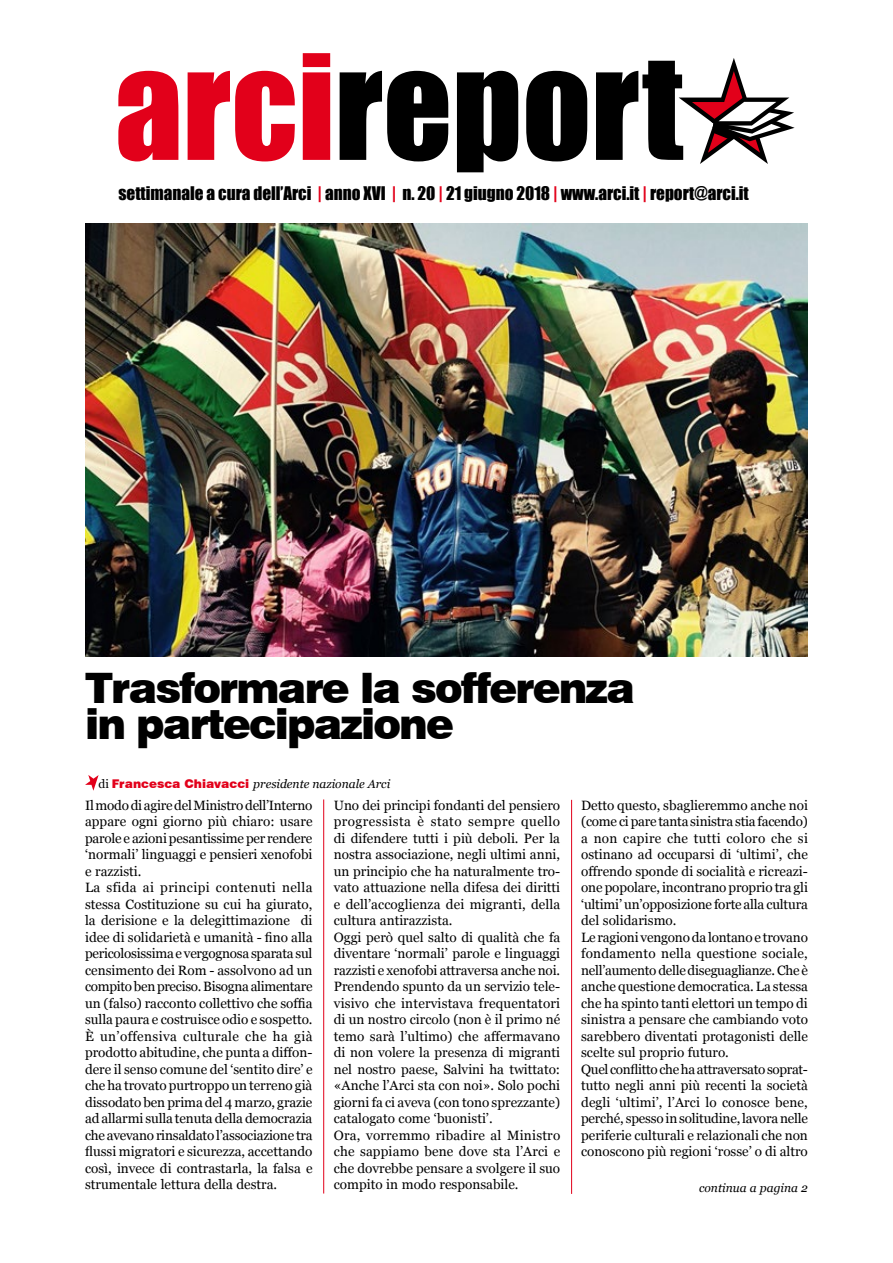
<style>
.page{position:relative;width:893px;height:1263px;background:#fff}
.page>*{position:absolute;margin:0;border:0;box-sizing:border-box;transform-origin:0 0}
.t1{font:135px "Impact";color:#000}
.t2{font:900 42px/36px "Swiss 721 BT";letter-spacing:-.045em;color:#000}
.t3{font:17.25px "Impact";color:#000}
.t4{font:13.5px/16.5px "Georgia";color:#000}
.t5{font:italic 12px "Georgia";color:#000}
.s1{color:#e2001a}
.s2{font-style:normal}
.s3{font-family:"Swiss 721 BT";font-weight:900;font-style:normal;color:#e2001a}
</style>
<div class="page">
<svg style="left:679px;top:58px;width:116px;height:106px"></svg>
<svg style="left:85px;top:775px;width:14px;height:16px"></svg>
<img style="left:85px;top:224px;width:723px;height:432px">
<hr style="left:323px;top:799px;width:1px;height:394px;background:#e2001a">
<hr style="left:571px;top:800px;width:1px;height:394px;background:#e2001a">
<h1 class="t1" style="left:115px;top:2px;width:570px"><span class="s1">arci</span>report</h1>
<p class="t3" style="left:118px;top:179px;width:632px">settimanale a cura dell’Arci <span class="s1">|</span> anno XVI <span class="s1">|</span> n. 20 <span class="s1">|</span> 21 giugno 2018 <span class="s1">|</span> www.arci.it <span class="s1">|</span> report@arci.it</p>
<h2 class="t2" style="left:85px;top:669px;width:552px">Trasformare la sofferenza in partecipazione</h2>
<p class="t5" style="left:99px;top:776px;width:293px"><span class="s2">di</span> <span class="s3">Francesca Chiavacci</span> presidente nazionale Arci</p>
<p class="t4" style="left:85px;top:797px;width:229px">Il modo di agire del Ministro dell’Interno appare ogni giorno più chiaro: usare parole e azioni pesantissime per rendere ‘normali’ linguaggi e pensieri xenofobi e razzisti.<br>La sfida ai principi contenuti nella stessa Costituzione su cui ha giurato, la derisione e la delegittimazione di idee di solidarietà e umanità - fino alla pericolosissima e vergognosa sparata sul censimento dei Rom - assolvono ad un compito ben preciso. Bisogna alimentare un (falso) racconto collettivo che soffia sulla paura e costruisce odio e sospetto.<br>È un’offensiva culturale che ha già prodotto abitudine, che punta a diffon&shy;dere il senso comune del ‘sentito dire’ e che ha trovato purtroppo un terreno già dissodato ben prima del 4 marzo, grazie ad allarmi sulla tenuta della democrazia che avevano rinsaldato l’associazione tra flussi migratori e sicurezza, accettando così, invece di contrastarla, la falsa e strumentale lettura della destra.</p>
<p class="t4" style="left:334px;top:797px;width:228px">Uno dei principi fondanti del pensiero progressista è stato sempre quello di difendere tutti i più deboli. Per la nostra associazione, negli ultimi anni, un principio che ha naturalmente tro&shy;vato attuazione nella difesa dei diritti e dell’accoglienza dei migranti, della cultura antirazzista.<br>Oggi però quel salto di qualità che fa diventare ‘normali’ parole e linguaggi razzisti e xenofobi attraversa anche noi.<br>Prendendo spunto da un servizio tele&shy;visivo che intervistava frequentatori di un nostro circolo (non è il primo né temo sarà l’ultimo) che affermavano di non volere la presenza di migranti nel nostro paese, Salvini ha twittato: «Anche l’Arci sta con noi». Solo pochi giorni fa ci aveva (con tono sprezzante) catalogato come ‘buonisti’.<br>Ora, vorremmo ribadire al Ministro che sappiamo bene dove sta l’Arci e che dovrebbe pensare a svolgere il suo compito in modo responsabile.</p>
<p class="t4" style="left:581px;top:797px;width:228px">Detto questo, sbaglieremmo anche noi (come ci pare tanta sinistra stia facendo) a non capire che tutti coloro che si ostinano ad occuparsi di ‘ultimi’, che offrendo sponde di socialità e ricreazi&shy;one popolare, incontrano proprio tra gli ‘ultimi’ un’opposizione forte alla cultura del solidarismo.<br>Le ragioni vengono da lontano e trovano fondamento nella questione sociale, nell’aumento delle diseguaglianze. Che è anche questione democratica. La stessa che ha spinto tanti elettori un tempo di sinistra a pensare che cambiando voto sarebbero diventati protagonisti delle scelte sul proprio futuro.<br>Quel conflitto che ha attraversato soprat&shy;tutto negli anni più recenti la società degli ‘ultimi’, l’Arci lo conosce bene, perché, spesso in solitudine, lavora nelle periferie culturali e relazionali che non conoscono più regioni ‘rosse’ o di altro</p>
<p class="t5" style="left:699px;top:1181px;width:110px">continua a pagina 2</p>
</div>
